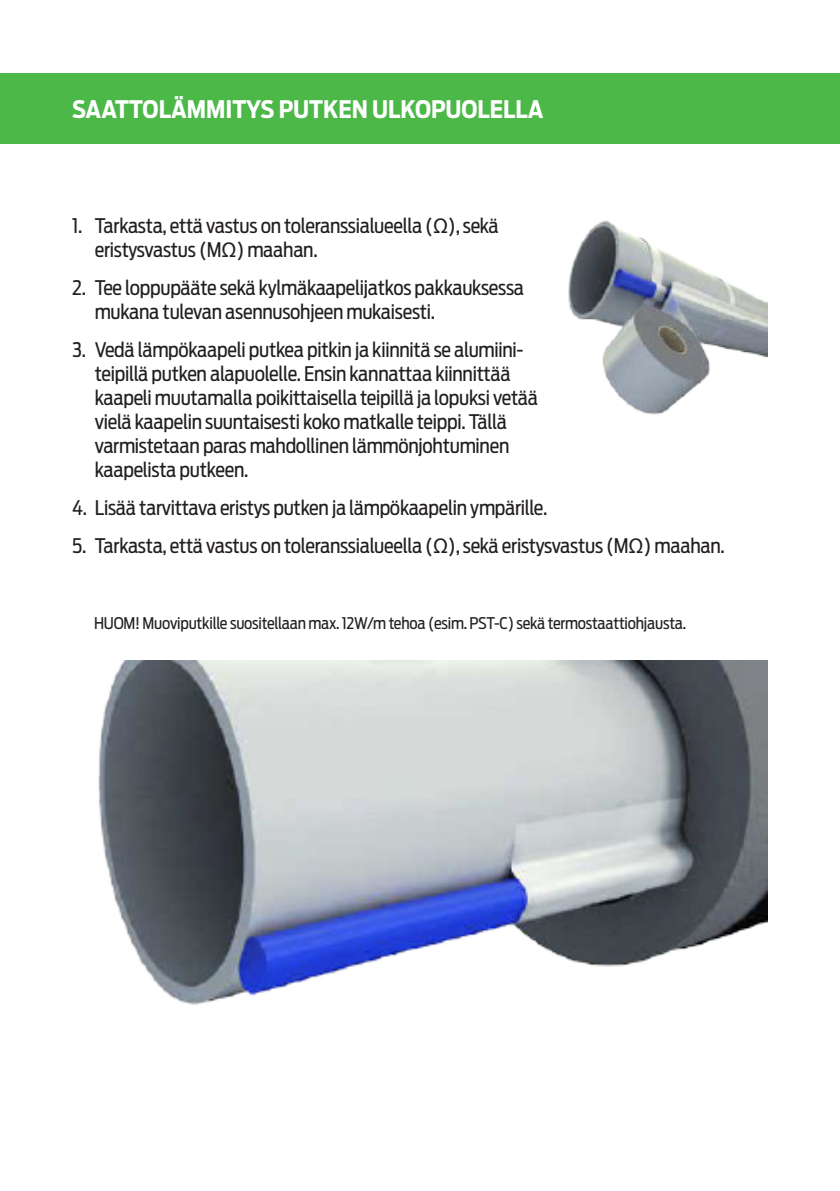
<style>
.page{position:relative;width:840px;height:1191px;background:#fff}
.page>*{position:absolute;margin:0;border:0;box-sizing:border-box;transform-origin:0 0}
.t1{font:700 24px "Antenna Cond";color:#fff}
.t2{font:20px/24px "Antenna Cond";letter-spacing:-.015em;color:#231f20}
.t3{font:16px "Antenna Cond";letter-spacing:-.015em;color:#231f20}
.s1{font-family:"Arial"}
</style>
<div class="page">
<div style="left:0;top:73px;width:839px;height:70px;background:#4cb848"></div>
<img style="left:568px;top:221px;width:199px;height:194px">
<img style="left:98px;top:660px;width:669px;height:345px">
<p class="t1" style="left:72px;top:94px;width:473px">SAATTOLÄMMITYS PUTKEN ULKOPUOLELLA</p>
<p class="t2" style="left:95px;top:213px;width:405px;text-indent:-23px">1. Tarkasta, että vastus on toleranssialueella (<span class="s1">Ω</span>), sekä eristysvastus (M<span class="s1">Ω</span>) maahan.</p>
<p class="t2" style="left:95px;top:275px;width:430px;text-indent:-23px">2. Tee loppupääte sekä kylmäkaapelijatkos pakkauksessa mukana tulevan asennusohjeen mukaisesti.</p>
<p class="t2" style="left:95px;top:337px;width:444px;text-indent:-23px">3. Vedä lämpökaapeli putkea pitkin ja kiinnitä se alumiini&shy;teipillä putken alapuolelle. Ensin kannattaa kiinnittää kaapeli muutamalla poikittaisella teipillä ja lopuksi vetää vielä kaapelin suuntaisesti koko matkalle teippi. Tällä varmistetaan paras mahdollinen lämmönjohtuminen kaapelista putkeen.</p>
<p class="t2" style="left:72px;top:495px;width:476px">4. Lisää tarvittava eristys putken ja lämpökaapelin ympärille.</p>
<p class="t2" style="left:72px;top:533px;width:654px">5. Tarkasta, että vastus on toleranssialueella (<span class="s1">Ω</span>), sekä eristysvastus (M<span class="s1">Ω</span>) maahan.</p>
<p class="t3" style="left:94px;top:613px;width:593px">HUOM! Muoviputkille suositellaan max. 12W/m tehoa (esim. PST-C) sekä termostaattiohjausta.</p>
</div>
